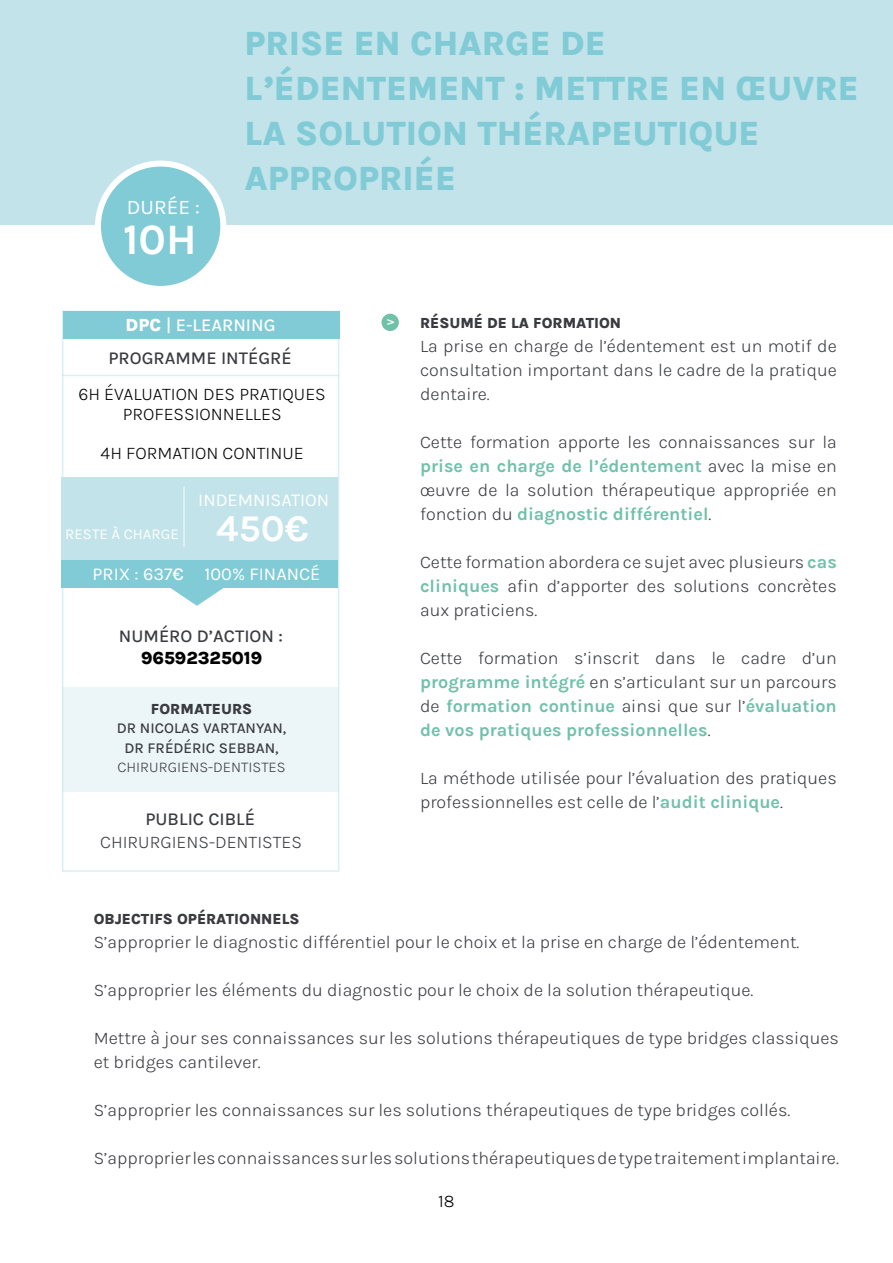
<style>
.page{position:relative;width:893px;height:1263px;background:#fff}
.page>*{position:absolute;margin:0;border:0;box-sizing:border-box;transform-origin:0 0}
.t1{font:700 43.5px "Karla";color:#fff}
.t2{font:700 37.8px "Karla";color:#fff}
.t3{font:800 34.5px/45px "Karla";color:#81cbd6}
.t4{font:20.7px "Karla";color:#fff}
.t5{font:300 18px/24px "Karla";color:#3a3b41;text-align:justify}
.t6{font:300 18px/19.5px "Karla";color:#000;text-align:center}
.t7{font:500 18px "Karla";color:#3a3b41}
.t8{font:18px "Karla";color:#fff}
.t9{font:500 18px "Karla";color:#fff}
.t10{font:800 18px "Karla";color:#000}
.t11{font:800 15px "Karla";color:#3a3b41}
.t12{font:500 15px/19.5px "Karla";color:#3a3b41;text-align:center}
.t13{font:300 15px "Karla";color:#3a3b41}
.t14{font:15px "Karla";color:#fff}
.t15{font:700 9px "Comic Sans MS";color:#fff}
.s1{font-weight:800}
.s2{font-weight:500}
.s3{font-weight:700;color:#71c1a9}
</style>
<div class="page">
<div style="left:0;top:0;width:893px;height:225px;background:#c1e3e9"></div>
<div style="left:98px;top:164px;width:125px;height:125px;background:#81cbd6;border-radius:50%"></div>
<div style="left:95px;top:161px;width:131px;height:131px;border:6px solid #fff;border-radius:50%"></div>
<div style="left:381px;top:314px;width:18px;height:17px;background:#71c1a9;border-radius:50%"></div>
<svg style="left:61px;top:310px;width:279px;height:562px"></svg>
<div style="left:62px;top:477px;width:276px;height:83px;background:#c1e3e9"></div>
<hr style="left:184px;top:486px;width:1px;height:61px;background:#fff">
<div style="left:63px;top:311px;width:276px;height:27px;background:#81cbd6"></div>
<svg style="left:165px;top:587px;width:64px;height:19px"></svg>
<div style="left:62px;top:687px;width:276px;height:105px;background:#ecf6f8"></div>
<hr style="left:62px;top:375px;width:277px;height:1px;background:#c1e3e9">
<div style="left:62px;top:560px;width:276px;height:27px;background:#81cbd6"></div>
<p class="t4" style="left:127px;top:196px;width:75px">DURÉE :</p>
<h1 class="t1" style="left:123px;top:210px;width:75px">10H</h1>
<h3 class="t3" style="left:244px;top:20px;width:616px">PRISE EN CHARGE DE<br>L’ÉDENTEMENT : METTRE EN ŒUVRE<br>LA SOLUTION THÉRAPEUTIQUE<br>APPROPRIÉE</h3>
<p class="t9" style="left:126px;top:313px;width:151px"><span class="s1">DPC</span> | E-LEARNING</p>
<p class="t7" style="left:108px;top:346px;width:185px">PROGRAMME INTÉGRÉ</p>
<p class="t6" style="left:78px;top:384px;width:249px">6H ÉVALUATION DES PRATIQUES<br>PROFESSIONNELLES</p>
<p class="t6" style="left:101px;top:443px;width:204px">4H FORMATION CONTINUE</p>
<p class="t14" style="left:65px;top:526px;width:115px">RESTE À CHARGE</p>
<p class="t8" style="left:198px;top:490px;width:132px">INDEMNISATION</p>
<h2 class="t2" style="left:216px;top:503px;width:94px">450€</h2>
<p class="t8" style="left:93px;top:564px;width:229px">PRIX : 637<span class="s2">€</span> 100% FINANCÉ</p>
<p class="t7" style="left:119px;top:624px;width:165px">NUMÉRO D’ACTION :</p>
<p class="t10" style="left:141px;top:646px;width:123px">96592325019</p>
<p class="t11" style="left:151px;top:698px;width:103px">FORMATEURS</p>
<p class="t12" style="left:117px;top:718px;width:171px">DR NICOLAS VARTANYAN,<br>DR FRÉDÉRIC SEBBAN,</p>
<p class="t13" style="left:117px;top:758px;width:170px">CHIRURGIENS-DENTISTES</p>
<p class="t7" style="left:145px;top:808px;width:111px">PUBLIC CIBLÉ</p>
<p class="t5" style="left:100px;top:829px;width:203px">CHIRURGIENS-DENTISTES</p>
<p class="t15" style="left:384px;top:325px;width:8px;rotate:-90deg">V</p>
<p class="t11" style="left:420px;top:312px;width:203px">RÉSUMÉ DE LA FORMATION</p>
<p class="t5" style="left:420px;top:333px;width:418px">La prise en charge de l’édentement est un motif de consultation important dans le cadre de la pratique dentaire.</p>
<p class="t5" style="left:420px;top:429px;width:418px">Cette formation apporte les connaissances sur la <span class="s3">prise en charge de l’édentement</span> avec la mise en œuvre de la solution thérapeutique appropriée en fonction du <span class="s3">diagnostic différentiel</span>.</p>
<p class="t5" style="left:420px;top:549px;width:418px">Cette formation abordera ce sujet avec plusieurs <span class="s3">cas cliniques</span> afin d’apporter des solutions concrètes aux praticiens.</p>
<p class="t5" style="left:420px;top:645px;width:418px">Cette formation s’inscrit dans le cadre d’un <span class="s3">programme intégré</span> en s’articulant sur un parcours de <span class="s3">formation continue</span> ainsi que sur l’<span class="s3">évaluation de vos pratiques professionnelles</span>.</p>
<p class="t5" style="left:420px;top:765px;width:418px">La méthode utilisée pour l’évaluation des pratiques professionnelles est celle de l’<span class="s3">audit clinique</span>.</p>
<p class="t11" style="left:94px;top:908px;width:207px">OBJECTIFS OPÉRATIONNELS</p>
<p class="t5" style="left:94px;top:929px;width:707px">S’approprier le diagnostic différentiel pour le choix et la prise en charge de l’édentement.</p>
<p class="t5" style="left:94px;top:977px;width:661px">S’approprier les éléments du diagnostic pour le choix de la solution thérapeutique.</p>
<p class="t5" style="left:94px;top:1025px;width:747px">Mettre à jour ses connaissances sur les solutions thérapeutiques de type bridges classiques et bridges cantilever.</p>
<p class="t5" style="left:94px;top:1097px;width:698px">S’approprier les connaissances sur les solutions thérapeutiques de type bridges collés.</p>
<p class="t5" style="left:94px;top:1145px;width:747px">S’approprier les connaissances sur les solutions thérapeutiques de type traitement implantaire.</p>
<p class="t6" style="left:438px;top:1191px;width:18px">18</p>
</div>
